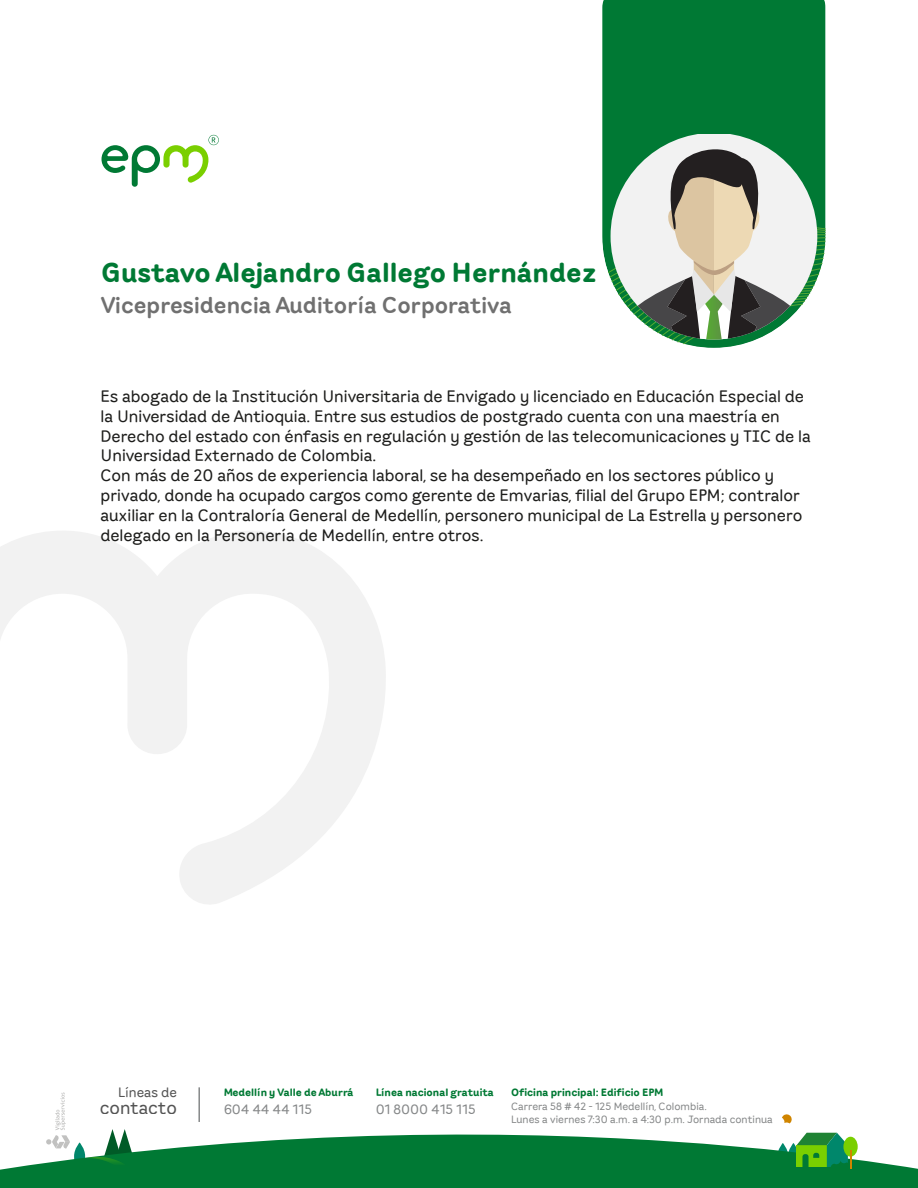
<style>
.page{position:relative;width:918px;height:1188px;background:#fff}
.page>*{position:absolute;margin:0;border:0;box-sizing:border-box;transform-origin:0 0}
.t1{font:27px "EPM Rounded BT Bold";color:#007934}
.t2{font:700 22.5px "EPM Rounded BT Semi";color:#707070}
.t3{font:18px "EPM Rounded BT Regular";color:#545454}
.t4{font:16.5px/19.8px "EPM Rounded BT Regular";color:#1d1d1b}
.t5{font:13.5px "EPM Rounded BT Regular";color:#868889}
.t6{font:13.5px "EPM Rounded BT Regular";color:#545454}
.t7{font:10.5px/12.6px "EPM Rounded BT Regular";color:#868889}
.t8{font:10.5px "EPM Rounded BT Bold";color:#007934}
</style>
<div class="page">
<svg style="left:0;top:531px;width:386px;height:373px"></svg>
<svg style="left:0;top:1123px;width:918px;height:65px;fill:#007934"></svg>
<div style="left:843px;top:1137px;width:15px;height:20px;background:#7acf00;border-radius:50%"></div>
<svg style="left:797px;top:1133px;width:55px;height:36px;background:#43a43c"></svg>
<svg style="left:782px;top:1114px;width:10px;height:9px"></svg>
<svg style="left:87px;top:1129px;width:47px;height:37px"></svg>
<svg style="left:46px;top:1092px;width:24px;height:57px"></svg>
<hr style="left:198px;top:1087px;width:2px;height:35px;background:#868889">
<svg style="left:101px;top:135px;width:118px;height:52px"></svg>
<svg style="left:602px;top:0;width:224px;height:348px;background:#108140"></svg>
<svg style="left:608px;top:141px;width:218px;height:203px"></svg>
<h1 class="t1" style="left:101px;top:255px;width:497px">Gustavo Alejandro Gallego Hernández</h1>
<h2 class="t2" style="left:101px;top:291px;width:412px">Vicepresidencia Auditoría Corporativa</h2>
<p class="t4" style="left:100px;top:386px;width:712px">Es abogado de la Institución Universitaria de Envigado y licenciado en Educación Especial de la Universidad de Antioquia. Entre sus estudios de postgrado cuenta con una maestría en Derecho del estado con énfasis en regulación y gestión de las telecomunicaciones y TIC de la Universidad Externado de Colombia.<br>Con más de 20 años de experiencia laboral, se ha desempeñado en los sectores público y privado, donde ha ocupado cargos como gerente de Emvarias, filial del Grupo EPM; contralor auxiliar en la Contraloría General de Medellín, personero municipal de La Estrella y personero delegado en la Personería de Medellín, entre otros.</p>
<p class="t6" style="left:118px;top:1084px;width:60px">Líneas de</p>
<p class="t3" style="left:100px;top:1096px;width:79px">contacto</p>
<p class="t8" style="left:223px;top:1086px;width:132px">Medellín y Valle de Aburrá</p>
<p class="t5" style="left:223px;top:1101px;width:90px">604 44 44 115</p>
<p class="t8" style="left:375px;top:1086px;width:120px">Línea nacional gratuita</p>
<p class="t5" style="left:375px;top:1101px;width:102px">01 8000 415 115</p>
<p class="t8" style="left:511px;top:1086px;width:154px">Oficina principal: Edificio EPM</p>
<p class="t7" style="left:511px;top:1100px;width:263px">Carrera 58 # 42 - 125 Medellín, Colombia.<br>Lunes a viernes 7:30 a.m. a 4:30 p.m. Jornada continua</p>
</div>
